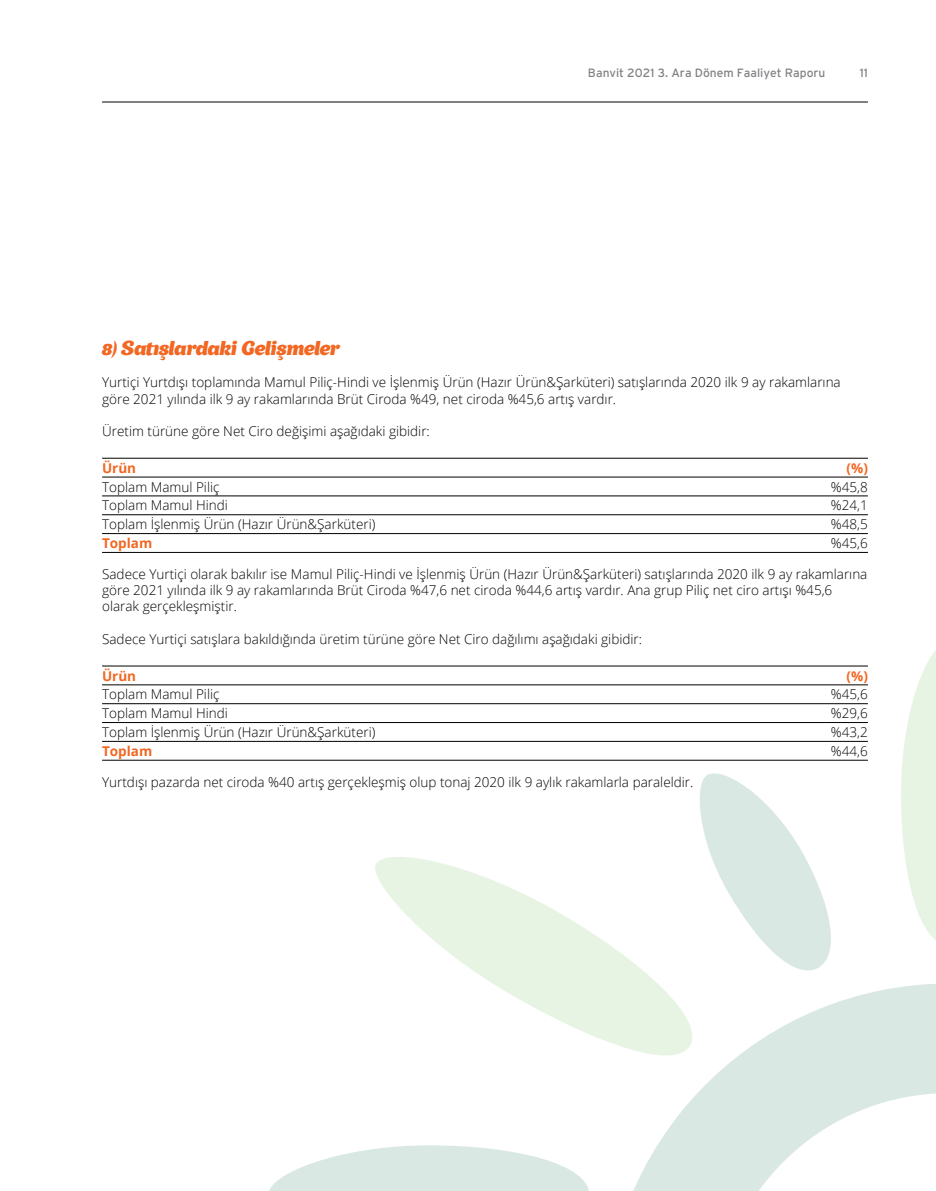
<style>
.page{position:relative;width:936px;height:1191px;background:#fff}
.page>*{position:absolute;margin:0;border:0;box-sizing:border-box;transform-origin:0 0}
.t1{font:italic 19.5px "Appetite";color:#f26722}
.t2{font:300 13.5px/16.2px "Open Sans";color:#000}
.t3{font:700 13.5px "Open Sans";color:#f26722}
.t4{font:12px "Interstate Regular TR";color:#808285}
</style>
<div class="page">
<hr style="left:102px;top:102px;width:765px;height:1px;background:#000">
<svg style="left:198px;top:665px;width:670px;height:96px"></svg>
<svg style="left:633px;top:984px;width:302px;height:207px;fill:#d9e8e2"></svg>
<svg style="left:901px;top:651px;width:34px;height:288px"></svg>
<svg style="left:699px;top:773px;width:132px;height:198px"></svg>
<svg style="left:269px;top:1145px;width:320px;height:46px"></svg>
<svg style="left:375px;top:846px;width:330px;height:225px"></svg>
<hr style="left:102px;top:477px;width:383px;height:1px;background:#000">
<hr style="left:485px;top:477px;width:382px;height:1px;background:#000">
<hr style="left:102px;top:495px;width:383px;height:1px;background:#000">
<hr style="left:485px;top:495px;width:382px;height:1px;background:#000">
<hr style="left:102px;top:514px;width:383px;height:1px;background:#000">
<hr style="left:485px;top:514px;width:382px;height:1px;background:#000">
<hr style="left:102px;top:533px;width:383px;height:1px;background:#000">
<hr style="left:485px;top:533px;width:382px;height:1px;background:#000">
<hr style="left:102px;top:458px;width:383px;height:1px;background:#000">
<hr style="left:485px;top:458px;width:382px;height:1px;background:#000">
<hr style="left:102px;top:552px;width:383px;height:1px;background:#000">
<hr style="left:485px;top:552px;width:382px;height:1px;background:#000">
<hr style="left:102px;top:684px;width:383px;height:1px;background:#000">
<hr style="left:485px;top:684px;width:382px;height:1px;background:#000">
<hr style="left:102px;top:703px;width:383px;height:1px;background:#000">
<hr style="left:485px;top:703px;width:382px;height:1px;background:#000">
<hr style="left:102px;top:722px;width:383px;height:1px;background:#000">
<hr style="left:485px;top:722px;width:382px;height:1px;background:#000">
<hr style="left:102px;top:741px;width:383px;height:1px;background:#000">
<hr style="left:485px;top:741px;width:382px;height:1px;background:#000">
<hr style="left:102px;top:666px;width:383px;height:1px;background:#000">
<hr style="left:485px;top:666px;width:382px;height:1px;background:#000">
<hr style="left:102px;top:760px;width:383px;height:1px;background:#000">
<hr style="left:485px;top:760px;width:382px;height:1px;background:#000">
<p class="t4" style="left:588px;top:66px;width:239px">Banvit 2021 3. Ara Dönem Faaliyet Raporu</p>
<p class="t4" style="left:859px;top:66px;width:10px">11</p>
<h1 class="t1" style="left:102px;top:335px;width:239px">8) Satışlardaki Gelişmeler</h1>
<p class="t2" style="left:102px;top:374px;width:740px">Yurtiçi Yurtdışı toplamında Mamul Piliç-Hindi ve İşlenmiş Ürün (Hazır Ürün&amp;Şarküteri) satışlarında 2020 ilk 9 ay rakamlarına göre 2021 yılında ilk 9 ay rakamlarında Brüt Ciroda %49, net ciroda %45,6 artış vardır.</p>
<p class="t2" style="left:102px;top:422px;width:329px">Üretim türüne göre Net Ciro değişimi aşağıdaki gibidir:</p>
<p class="t3" style="left:102px;top:458px;width:36px">Ürün</p>
<p class="t3" style="left:846px;top:458px;width:23px">(%)</p>
<p class="t2" style="left:102px;top:478px;width:119px">Toplam Mamul Piliç</p>
<p class="t2" style="left:830px;top:478px;width:38px">%45,8</p>
<p class="t2" style="left:102px;top:497px;width:127px">Toplam Mamul Hindi</p>
<p class="t2" style="left:830px;top:497px;width:38px">%24,1</p>
<p class="t2" style="left:102px;top:516px;width:275px">Toplam İşlenmiş Ürün (Hazır Ürün&amp;Şarküteri)</p>
<p class="t2" style="left:830px;top:516px;width:38px">%48,5</p>
<p class="t3" style="left:102px;top:534px;width:52px">Toplam</p>
<p class="t2" style="left:830px;top:535px;width:38px">%45,6</p>
<p class="t2" style="left:102px;top:565px;width:766px">Sadece Yurtiçi olarak bakılır ise Mamul Piliç-Hindi ve İşlenmiş Ürün (Hazır Ürün&amp;Şarküteri) satışlarında 2020 ilk 9 ay rakamlarına göre 2021 yılında ilk 9 ay rakamlarında Brüt Ciroda %47,6 net ciroda %44,6 artış vardır. Ana grup Piliç net ciro artışı %45,6 olarak gerçekleşmiştir.</p>
<p class="t2" style="left:102px;top:630px;width:541px">Sadece Yurtiçi satışlara bakıldığında üretim türüne göre Net Ciro dağılımı aşağıdaki gibidir:</p>
<p class="t3" style="left:102px;top:666px;width:36px">Ürün</p>
<p class="t3" style="left:846px;top:666px;width:23px">(%)</p>
<p class="t2" style="left:102px;top:686px;width:119px">Toplam Mamul Piliç</p>
<p class="t2" style="left:830px;top:686px;width:38px">%45,6</p>
<p class="t2" style="left:102px;top:705px;width:127px">Toplam Mamul Hindi</p>
<p class="t2" style="left:830px;top:705px;width:38px">%29,6</p>
<p class="t2" style="left:102px;top:723px;width:275px">Toplam İşlenmiş Ürün (Hazır Ürün&amp;Şarküteri)</p>
<p class="t2" style="left:830px;top:723px;width:38px">%43,2</p>
<p class="t3" style="left:102px;top:741px;width:52px">Toplam</p>
<p class="t2" style="left:830px;top:742px;width:38px">%44,6</p>
<p class="t2" style="left:102px;top:773px;width:592px">Yurtdışı pazarda net ciroda %40 artış gerçekleşmiş olup tonaj 2020 ilk 9 aylık rakamlarla paraleldir.</p>
</div>
